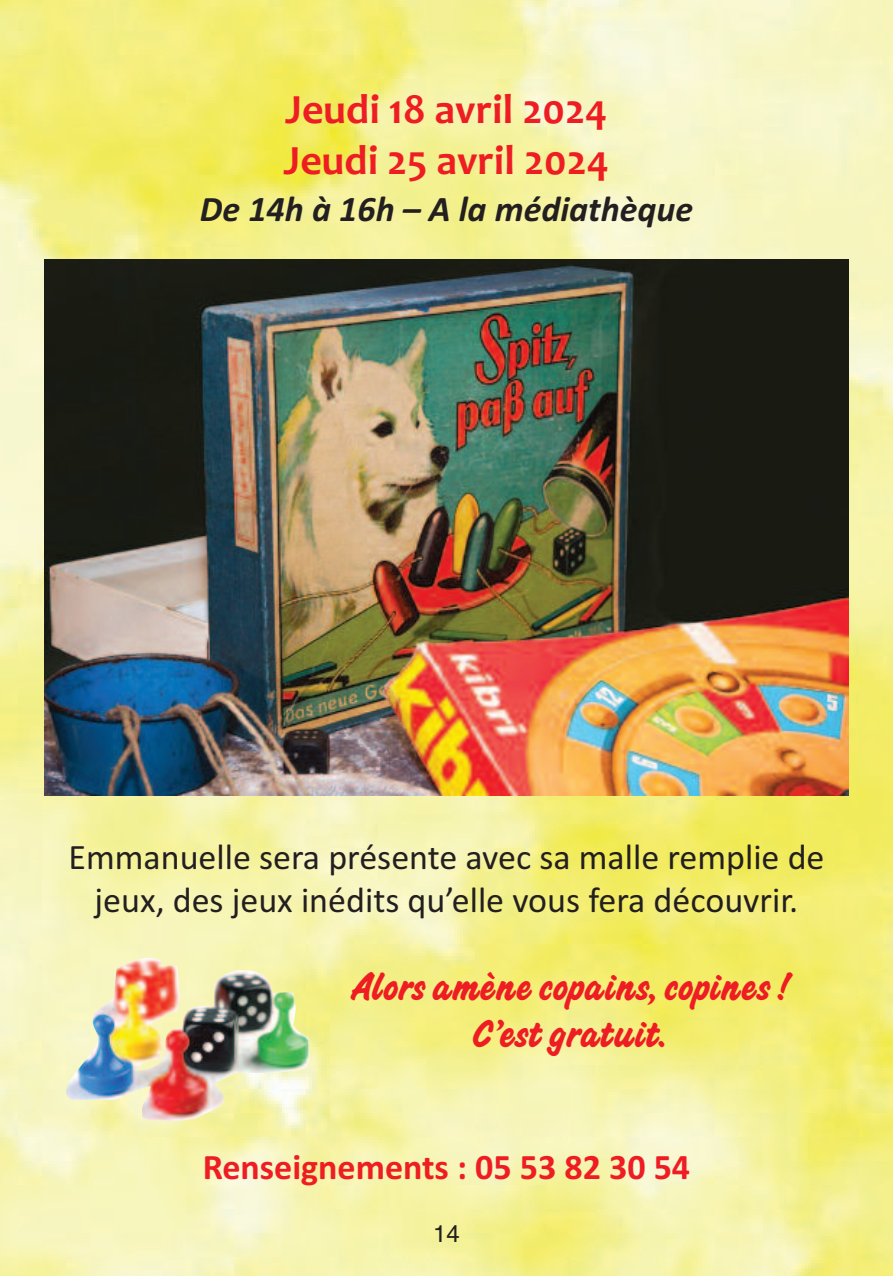
<style>
.page{position:relative;width:893px;height:1276px;background:#fff}
.page>*{position:absolute;margin:0;border:0;box-sizing:border-box;transform-origin:0 0}
.t1{font:700 42px/50.4px "Candara";color:#ee1d23}
.t2{font:700 39px/46.8px "Bellamy";color:#ee1d23;text-align:center}
.t3{font:36px/43.2px "Calibri";color:#231f20;text-align:center}
.t4{font:700 36px "Calibri";color:#ee1d23}
.t5{font:italic 700 36px "Calibri";color:#231f20}
.t6{font:24px "Helvetica";color:#231f20}
</style>
<div class="page">
<img style="left:0;top:0;width:893px;height:1276px">
<img style="left:45px;top:259px;width:803px;height:536px">
<img style="left:65px;top:957px;width:244px;height:164px">
<p class="t1" style="left:284px;top:84px;width:327px">Jeudi 18 avril 2024<br>Jeudi 25 avril 2024</p>
<p class="t5" style="left:200px;top:187px;width:495px">De 14h à 16h – A la médiathèque</p>
<p class="t3" style="left:68px;top:835px;width:758px">Emmanuelle sera présente avec sa malle remplie de jeux, des jeux inédits qu’elle vous fera découvrir.</p>
<p class="t2" style="left:351px;top:963px;width:438px">Alors amène copains, copines !<br>C’est gratuit.</p>
<p class="t4" style="left:203px;top:1145px;width:489px">Renseignements : 05 53 82 30 54</p>
<p class="t6" style="left:433px;top:1219px;width:28px">14</p>
</div>
